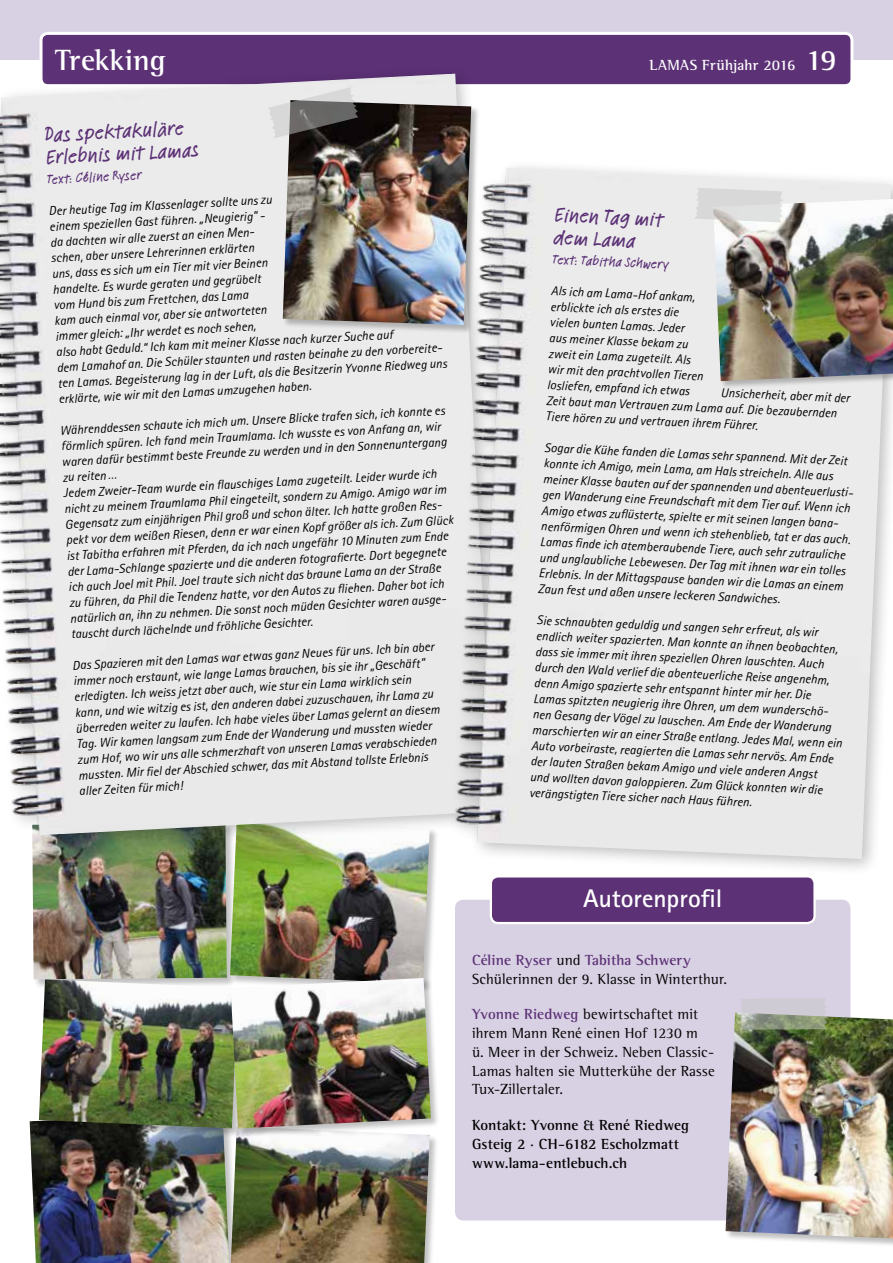
<style>
.page{position:relative;width:893px;height:1263px;background:#fff}
.page>*{position:absolute;margin:0;border:0;box-sizing:border-box;transform-origin:0 0}
.t1{font:700 30px "Rotis Semi Serif Std";letter-spacing:.005em;color:#fff}
.t2{font:700 25.5px "Rotis Sans Serif Pro";color:#fff}
.t3{font:500 21.45px/22.5px "Feltpen Com";color:#5c3176}
.t4{font:15px/18.8px "Rotis Semi Serif Std";letter-spacing:.01em;color:#000}
.t5{font:700 15px/18.8px "Rotis Semi Serif Std";letter-spacing:.005em;color:#000}
.t6{font:700 15px "Rotis Semi Serif Std";letter-spacing:.015em;color:#fff}
.t7{font:500 14.25px "Feltpen Com";color:#5c3176}
.t8{font:italic 12.9px/15.8px "Rotis Sans Serif Pro";color:#000}
.s1{font-size:30px}
.s2{font-weight:700;color:#5c3176}
</style>
<div class="page">
<div style="left:455px;top:900px;width:395px;height:320px;background:#d8d0e3;border-radius:9px"></div>
<div style="left:491px;top:876px;width:324px;height:47px;background:#5c3176;border-radius:7px"></div>
<div style="left:490px;top:875px;width:326px;height:49px;border:2px solid #fff;border-radius:7px"></div>
<img style="left:32px;top:853px;width:195px;height:126px">
<img style="left:30px;top:1121px;width:199px;height:142px">
<div style="left:229px;top:819px;width:210px;height:174px;background:#000;opacity:.25"></div>
<img style="left:230px;top:853px;width:200px;height:124px">
<div style="left:230px;top:1126px;width:209px;height:137px;background:#000;opacity:.25"></div>
<img style="left:231px;top:1138px;width:199px;height:125px">
<div style="left:38px;top:979px;width:209px;height:158px;background:#000;opacity:.25"></div>
<img style="left:39px;top:979px;width:191px;height:149px">
<div style="left:230px;top:977px;width:210px;height:161px;background:#000;opacity:.25"></div>
<img style="left:231px;top:978px;width:200px;height:150px">
<div style="left:0;top:0;width:893px;height:60px;background:#d8d0e3"></div>
<div style="left:41px;top:33px;width:811px;height:53px;background:#5c3176;border-radius:7px"></div>
<div style="left:40px;top:32px;width:813px;height:55px;border:3px solid #fff;border-radius:7px"></div>
<div style="left:0;top:65px;width:511px;height:788px;background:#000;opacity:.25"></div>
<img style="left:0;top:74px;width:494px;height:763px">
<div style="left:447px;top:159px;width:446px;height:718px;background:#000;opacity:.25"></div>
<img style="left:429px;top:166px;width:462px;height:693px">
<div style="left:282px;top:100px;width:198px;height:234px;background:#000;opacity:.25"></div>
<img style="left:283px;top:100px;width:188px;height:225px">
<div style="left:713px;top:199px;width:180px;height:191px;background:#000;opacity:.25"></div>
<img style="left:713px;top:199px;width:180px;height:182px">
<div style="left:725px;top:1012px;width:168px;height:235px;background:#000;opacity:.25"></div>
<img style="left:725px;top:1012px;width:168px;height:226px">
<svg style="left:268px;top:87px;width:90px;height:51px;background:#8f8e8e"></svg>
<svg style="left:694px;top:188px;width:89px;height:34px;background:#dbdbdb"></svg>
<svg style="left:739px;top:998px;width:88px;height:32px"></svg>
<h1 class="t1" style="left:55px;top:42px;width:112px">Trekking</h1>
<p class="t6" style="left:649px;top:56px;width:189px">LAMAS Frühjahr 2016 <span class="s1">19</span></p>
<h3 class="t3" style="left:44px;top:123px;width:155px;rotate:-3deg">Das spektakuläre<br>Erlebnis mit Lamas</h3>
<p class="t7" style="left:46px;top:170px;width:96px;rotate:-3deg">Text: Céline Ryser</p>
<p class="t8" style="left:48px;top:203px;width:391px;rotate:-3deg">Der heutige Tag im Klassenlager sollte uns zu<br>einem speziellen Gast führen. „Neugierig“ -<br>da dachten wir alle zuerst an einen Men-<br>schen, aber unsere Lehrerinnen erklärten<br>uns, dass es sich um ein Tier mit vier Beinen<br>handelte. Es wurde geraten und gegrübelt<br>vom Hund bis zum Frettchen, das Lama<br>kam auch einmal vor, aber sie antworteten<br>immer gleich: „Ihr werdet es noch sehen,<br>also habt Geduld.“ Ich kam mit meiner Klasse nach kurzer Suche auf<br>dem Lamahof an. Die Schüler staunten und rasten beinahe zu den vorbereite&shy;ten Lamas. Begeisterung lag in der Luft, als die Besitzerin Yvonne Riedweg uns erklärte, wie wir mit den Lamas umzugehen haben.</p>
<p class="t8" style="left:60px;top:423px;width:389px;rotate:-3deg">Währenddessen schaute ich mich um. Unsere Blicke trafen sich, ich konnte es förmlich spüren. Ich fand mein Traumlama. Ich wusste es von Anfang an, wir waren dafür bestimmt beste Freunde zu werden und in den Sonnenuntergang zu reiten…<br>Jedem Zweier-Team wurde ein fl auschiges Lama zugeteilt. Leider wurde ich nicht zu meinem Traumlama Phil eingeteilt, sondern zu Amigo. Amigo war im Gegensatz zum einjährigen Phil groß und schon älter. Ich hatte großen Res&shy;pekt vor dem weißen Riesen, denn er war einen Kopf größer als ich. Zum Glück ist Tabitha erfahren mit Pferden, da ich nach ungefähr 10 Minuten zum Ende der Lama-Schlange spazierte und die anderen fotografi erte. Dort begegnete ich auch Joel mit Phil. Joel traute sich nicht das braune Lama an der Straße<br>zu führen, da Phil die Tendenz hatte, vor den Autos zu fl iehen. Daher bot ich natürlich an, ihn zu nehmen. Die sonst noch müden Gesichter waren ausge&shy;tauscht durch lächelnde und fröhliche Gesichter.</p>
<p class="t8" style="left:72px;top:658px;width:366px;rotate:-3deg">Das Spazieren mit den Lamas war etwas ganz Neues für uns. Ich bin aber immer noch erstaunt, wie lange Lamas brauchen, bis sie ihr „Geschäft“ erledigten. Ich weiss jetzt aber auch, wie stur ein Lama wirklich sein kann, und wie witzig es ist, den anderen dabei zuzuschauen, ihr Lama zu überreden weiter zu laufen. Ich habe vieles über Lamas gelernt an diesem Tag. Wir kamen langsam zum Ende der Wanderung und mussten wieder zum Hof, wo wir uns alle schmerzhaft von unseren Lamas verabschieden mussten. Mir fi el der Abschied schwer, das mit Abstand tollste Erlebnis aller Zeiten für mich!</p>
<h3 class="t3" style="left:554px;top:204px;width:111px;rotate:2deg">Einen Tag mit dem Lama</h3>
<p class="t7" style="left:553px;top:249px;width:118px;rotate:3deg">Text: Tabitha Schwery</p>
<p class="t8" style="left:550px;top:283px;width:157px;rotate:2deg">Als ich am Lama-Hof ankam, erblickte ich als erstes die vielen bunten Lamas. Jeder<br>aus meiner Klasse bekam zu zweit ein Lama zugeteilt. Als wir mit den prachtvollen Tieren losliefen, empfand ich etwas</p>
<p class="t8" style="left:547px;top:379px;width:305px;line-height:15.1px;text-indent:174px;rotate:2deg">Unsicherheit, aber mit der<br>Zeit baut man Vertrauen zum Lama auf. Die bezaubernden<br>Tiere hören zu und vertrauen ihrem Führer.</p>
<p class="t8" style="left:544px;top:441px;width:310px;rotate:2deg">Sogar die Kühe fanden die Lamas sehr spannend. Mit der Zeit konnte ich Amigo, mein Lama, am Hals streicheln. Alle aus meiner Klasse bauten auf der spannenden und abenteuerlusti gen Wanderung eine Freundschaft mit dem Tier auf. Wenn ich</p>
<p class="t8" style="left:542px;top:504px;width:311px;rotate:2deg">Amigo etwas zufl üsterte, spielte er mit seinen langen bana nenförmigen Ohren und wenn ich stehenblieb, tat er das auch.</p>
<p class="t8" style="left:540px;top:535px;width:308px;rotate:2deg">Lamas fi nde ich atemberaubende Tiere, auch sehr zutrauliche und unglaubliche Lebewesen. Der Tag mit ihnen war ein tolles Erlebnis. In der Mittagspause banden wir die Lamas an einem Zaun fest und aßen unsere leckeren Sandwiches.</p>
<p class="t8" style="left:536px;top:613px;width:304px;rotate:2deg">Sie schnaubten geduldig und sangen sehr erfreut, als wir endlich weiter spazierten. Man konnte an ihnen beobachten, dass sie immer mit ihren speziellen Ohren lauschten. Auch durch den Wald verlief die abenteuerliche Reise angenehm, denn Amigo spazierte sehr entspannt hinter mir her. Die Lamas spitzten neugierig ihre Ohren, um dem wunderschö nen Gesang der Vögel zu lauschen. Am Ende der Wanderung</p>
<p class="t8" style="left:532px;top:723px;width:313px;rotate:2deg">marschierten wir an einer Straße entlang. Jedes Mal, wenn ein Auto vorbeiraste, reagierten die Lamas sehr nervös. Am Ende der lauten Straßen bekam Amigo und viele anderen Angst<br>und wollten davon galoppieren. Zum Glück konnten wir die verängstigten Tiere sicher nach Haus führen.</p>
<h2 class="t2" style="left:583px;top:882px;width:141px">Autorenprofil</h2>
<p class="t4" style="left:472px;top:950px;width:257px"><span class="s2">Céline Ryser</span> und <span class="s2">Tabitha Schwery<br></span>Schülerinnen der 9. Klasse in Winterthur.</p>
<p class="t4" style="left:472px;top:1005px;width:244px"><span class="s2">Yvonne Riedweg</span> bewirtschaftet mit ihrem Mann René einen Hof 1230 m<br>ü. Meer in der Schweiz. Neben Classic-<br>Lamas halten sie Mutterkühe der Rasse<br>Tux-Zillertaler.</p>
<p class="t5" style="left:472px;top:1116px;width:219px">Kontakt: Yvonne &amp; René Riedweg<br>Gsteig 2 · CH-6182 Escholzmatt www.lama-entlebuch.ch</p>
</div>
